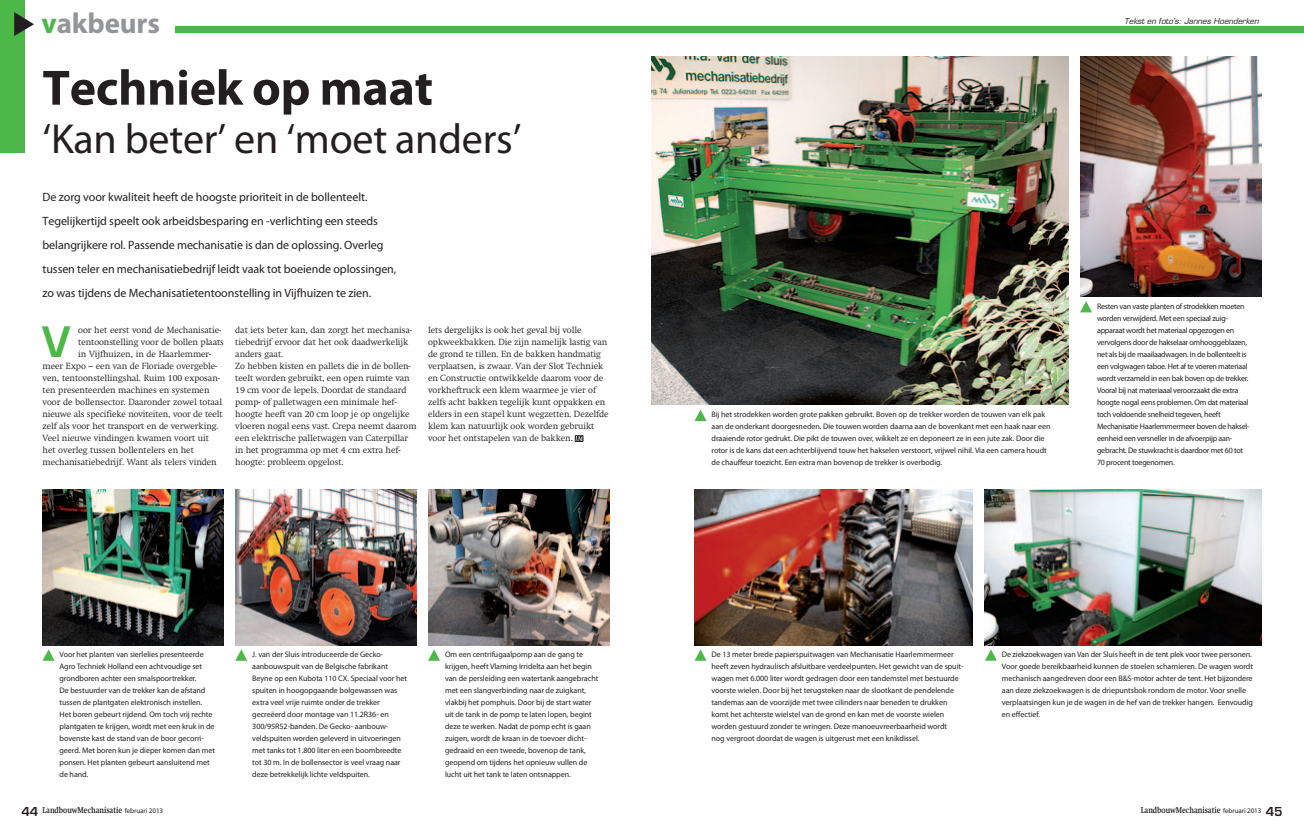
<style>
.page{position:relative;width:1304px;height:837px;background:#fff}
.page>*{position:absolute;margin:0;border:0;box-sizing:border-box;transform-origin:0 0}
.t1{font:700 50px "Myriad Pro";letter-spacing:-.005em;color:#231f20}
.t2{font:42px "Myriad Pro";letter-spacing:-.005em;color:#231f20}
.t3{font:600 40.8px "Eurostile LT Std";color:#4cb848}
.t4{font:700 29px "Myriad Pro";letter-spacing:-.005em;color:#939598}
.t5{font:12px/24px "Myriad Pro";letter-spacing:-.005em;color:#231f20}
.t6{font:300 8.8px/12px "Swift";letter-spacing:-.005em;color:#231f20}
.t7{font:700 8.4px "Swift";letter-spacing:-.005em;color:#231f20;scale:.83 1}
.t8{font:8px/12px "Myriad Pro";letter-spacing:-.005em;color:#231f20}
.t9{font:8px/12px "Myriad Pro";letter-spacing:-.03em;color:#231f20}
.t10{font:italic 8px "Eurostile LT Std";letter-spacing:-.005em;color:#231f20}
.s1{color:#4cb848}
.s2{font-family:"Eurostile LT Std";font-weight:600;font-size:12px}
.s3{font-family:"Myriad Pro";font-weight:400;font-size:7px}
</style>
<div class="page">
<svg style="left:43px;top:649px;width:11px;height:11px"></svg>
<svg style="left:235px;top:649px;width:12px;height:11px"></svg>
<svg style="left:428px;top:649px;width:12px;height:11px"></svg>
<svg style="left:1080px;top:301px;width:12px;height:11px"></svg>
<svg style="left:695px;top:649px;width:11px;height:11px"></svg>
<svg style="left:985px;top:649px;width:12px;height:11px"></svg>
<svg style="left:694px;top:410px;width:12px;height:11px"></svg>
<div style="left:0;top:0;width:24px;height:153px;background:#4cb848"></div>
<div style="left:176px;top:27px;width:476px;height:6px;background:#4cb848"></div>
<svg style="left:14px;top:12px;width:20px;height:24px"></svg>
<div style="left:652px;top:27px;width:652px;height:6px;background:#4cb848"></div>
<img style="left:43px;top:489px;width:181px;height:156px">
<img style="left:235px;top:489px;width:182px;height:156px">
<img style="left:428px;top:489px;width:181px;height:156px">
<img style="left:1080px;top:57px;width:181px;height:240px">
<img style="left:694px;top:489px;width:278px;height:156px">
<img style="left:985px;top:489px;width:276px;height:156px">
<img style="left:652px;top:57px;width:417px;height:348px">
<svg style="left:575px;top:435px;width:8px;height:7px"></svg>
<svg style="left:575px;top:436px;width:8px;height:5px"></svg>
<h3 class="t4" style="left:42px;top:4px;width:120px"><span class="s1">v</span>akbeurs</h3>
<h1 class="t1" style="left:43px;top:55px;width:392px">Techniek op maat</h1>
<h2 class="t2" style="left:43px;top:113px;width:480px">‘Kan beter’ en ‘moet anders’</h2>
<p class="t5" style="left:43px;top:184px;width:355px">De zorg voor kwaliteit heeft de hoogste prioriteit in de bollenteelt.<br>Tegelijkertijd speelt ook arbeidsbesparing en -verlichting een steeds belangrijkere rol. Passende mechanisatie is dan de oplossing. Overleg tussen teler en mechanisatiebedrijf leidt vaak tot boeiende oplossingen, zo was tijdens de Mechanisatietentoonstelling in Vijfhuizen te zien.</p>
<h3 class="t3" style="left:43px;top:316px;width:29px">V</h3>
<p class="t6" style="left:78px;top:324px;width:145px">oor het eerst vond de Mechanisatie-</p>
<p class="t6" style="left:78px;top:336px;width:147px">tentoonstelling voor de bollen plaats</p>
<p class="t6" style="left:78px;top:348px;width:135px">in Vijfhuizen, in de Haarlemmer-</p>
<p class="t6" style="left:43px;top:360px;width:176px">meer Expo – een van de Floriade overgeble-</p>
<p class="t6" style="left:43px;top:372px;width:179px">ven, tentoonstellingshal. Ruim 100 exposan-</p>
<p class="t6" style="left:43px;top:384px;width:169px">ten presenteerden machines en systemen</p>
<p class="t6" style="left:43px;top:396px;width:181px">voor de bollensector. Daaronder zowel totaal</p>
<p class="t6" style="left:43px;top:408px;width:182px">nieuwe als specifieke noviteiten, voor de teelt</p>
<p class="t6" style="left:43px;top:420px;width:178px">zelf als voor het transport en de verwerking.</p>
<p class="t6" style="left:43px;top:432px;width:168px">Veel nieuwe vindingen kwamen voort uit</p>
<p class="t6" style="left:43px;top:444px;width:153px">het overleg tussen bollentelers en het</p>
<p class="t6" style="left:43px;top:456px;width:176px">mechanisatiebedrijf. Want als telers vinden</p>
<p class="t6" style="left:235px;top:324px;width:183px">dat iets beter kan, dan zorgt het mechanisa&shy;tiebedrijf ervoor dat het ook daadwerkelijk anders gaat.<br>Zo hebben kisten en pallets die in de bollen&shy;teelt worden gebruikt, een open ruimte van 19 cm voor de lepels. Doordat de standaard pomp- of palletwagen een minimale hef&shy;hoogte heeft van 20 cm loop je op ongelijke vloeren nogal eens vast. Crepa neemt daarom een elektrische palletwagen van Caterpillar in het programma op met 4 cm extra hef&shy;hoogte: probleem opgelost.</p>
<p class="t6" style="left:428px;top:324px;width:182px">Iets dergelijks is ook het geval bij volle opkweekbakken. Die zijn namelijk lastig van de grond te tillen. En de bakken handmatig verplaatsen, is zwaar. Van der Slot Techniek en Constructie ontwikkelde daarom voor de vorkheftruck een klem waarmee je vier of zelfs acht bakken tegelijk kunt oppakken en elders in een stapel kunt wegzetten. Dezelfde klem kan natuurlijk ook worden gebruikt voor het ontstapelen van de bakken.</p>
<p class="t8" style="left:60px;top:648px;width:157px">Voor het planten van sierlelies presenteerde Agro Techniek Holland een achtvoudige set grondboren achter een smalspoortrekker.<br>De bestuurder van de trekker kan de afstand tussen de plantgaten elektronisch instellen.<br>Het boren gebeurt rijdend. Om toch vrij rechte plantgaten te krijgen, wordt met een kruk in de bovenste kast de stand van de boor gecorri&shy;geerd. Met boren kun je dieper komen dan met ponsen. Het planten gebeurt aansluitend met de hand.</p>
<p class="t8" style="left:252px;top:648px;width:156px">J. van der Sluis introduceerde de Gecko&shy;aanbouwspuit van de Belgische fabrikant Beyne op een Kubota 110 CX. Speciaal voor het spuiten in hoogopgaande bolgewassen was extra veel vrije ruimte onder de trekker gecreëerd door montage van 11.2R36- en 300/95R52-banden. De Gecko- aanbouw&shy;veldspuiten worden geleverd in uitvoeringen met tanks tot 1.800 liter en een boombreedte tot 30 m. In de bollensector is veel vraag naar deze betrekkelijk lichte veldspuiten.</p>
<p class="t8" style="left:445px;top:648px;width:155px">Om een centrifugaalpomp aan de gang te krijgen, heeft Vlaming Irridelta aan het begin van de persleiding een watertank aangebracht met een slangverbinding naar de zuigkant, vlakbij het pomphuis. Door bij de start water uit de tank in de pomp te laten lopen, begint deze te werken. Nadat de pomp echt is gaan zuigen, wordt de kraan in de toevoer dicht&shy;gedraaid en een tweede, bovenop de tank, geopend om tijdens het opnieuw vullen de lucht uit het tank te laten ontsnappen.</p>
<p class="t10" style="left:1124px;top:17px;width:136px">Tekst en foto’s: Jannes Hoenderken</p>
<p class="t8" style="left:711px;top:408px;width:340px">Bij het strodekken worden grote pakken gebruikt. Boven op de trekker worden de touwen van elk pak aan de onderkant doorgesneden. Die touwen worden daarna aan de bovenkant met een haak naar een draaiende rotor gedrukt. Die pikt de touwen over, wikkelt ze en deponeert ze in een jute zak. Door die rotor is de kans dat een achterblijvend touw het hakselen verstoort, vrijwel nihil. Via een camera houdt de chauffeur toezicht. Een extra man bovenop de trekker is overbodig.</p>
<p class="t9" style="left:1097px;top:300px;width:154px">Resten van vaste planten of strodekken moeten worden verwijderd. Met een speciaal zuig&shy;apparaat wordt het materiaal opgezogen en vervolgens door de hakselaar omhooggeblazen, net als bij de maailaadwagen. In de bollenteelt is een volgwagen taboe. Het af te voeren materiaal wordt verzameld in een bak boven op de trekker.<br>Vooral bij nat materiaaal veroorzaakt die extra hoogte nogal eens problemen. Om dat materiaal toch voldoende snelheid tegeven, heeft Mechanisatie Haarlemmermeer boven de haksel&shy;eenheid een versneller in de afvoerpijp aan&shy;gebracht. De stuwkracht is daardoor met 60 tot 70 procent toegenomen.</p>
<p class="t8" style="left:711px;top:648px;width:254px">De 13 meter brede papierspuitwagen van Mechanisatie Haarlemmermeer heeft zeven hydraulisch afsluitbare verdeelpunten. Het gewicht van de spuit&shy;wagen met 6.000 liter wordt gedragen door een tandemstel met bestuurde voorste wielen. Door bij het terugsteken naar de slootkant de pendelende tandemas aan de voorzijde met twee cilinders naar beneden te drukken komt het achterste wielstel van de grond en kan met de voorste wielen worden gestuurd zonder te wringen. Deze manoeuvreerbaarheid wordt<br>nog vergroot doordat de wagen is uitgerust met een knikdissel.</p>
<p class="t8" style="left:1002px;top:648px;width:253px">De ziekzoekwagen van Van der Sluis heeft in de tent plek voor twee personen.<br>Voor goede bereikbaarheid kunnen de stoelen scharnieren. De wagen wordt mechanisch aangedreven door een B&amp;S-motor achter de tent. Het bijzondere aan deze ziekzoekwagen is de driepuntsbok rondom de motor. Voor snelle verplaatsingen kun je de wagen in de hef van de trekker hangen. Eenvoudig en effectief.</p>
<p class="t7" style="left:21px;top:805px;width:172px"><span class="s2">44</span> LandbouwMechanisatie <span class="s3">februari 2013</span></p>
<p class="t7" style="left:1141px;top:805px;width:172px">LandbouwMechanisatie <span class="s3">februari 2013</span> <span class="s2">45</span></p>
</div>
